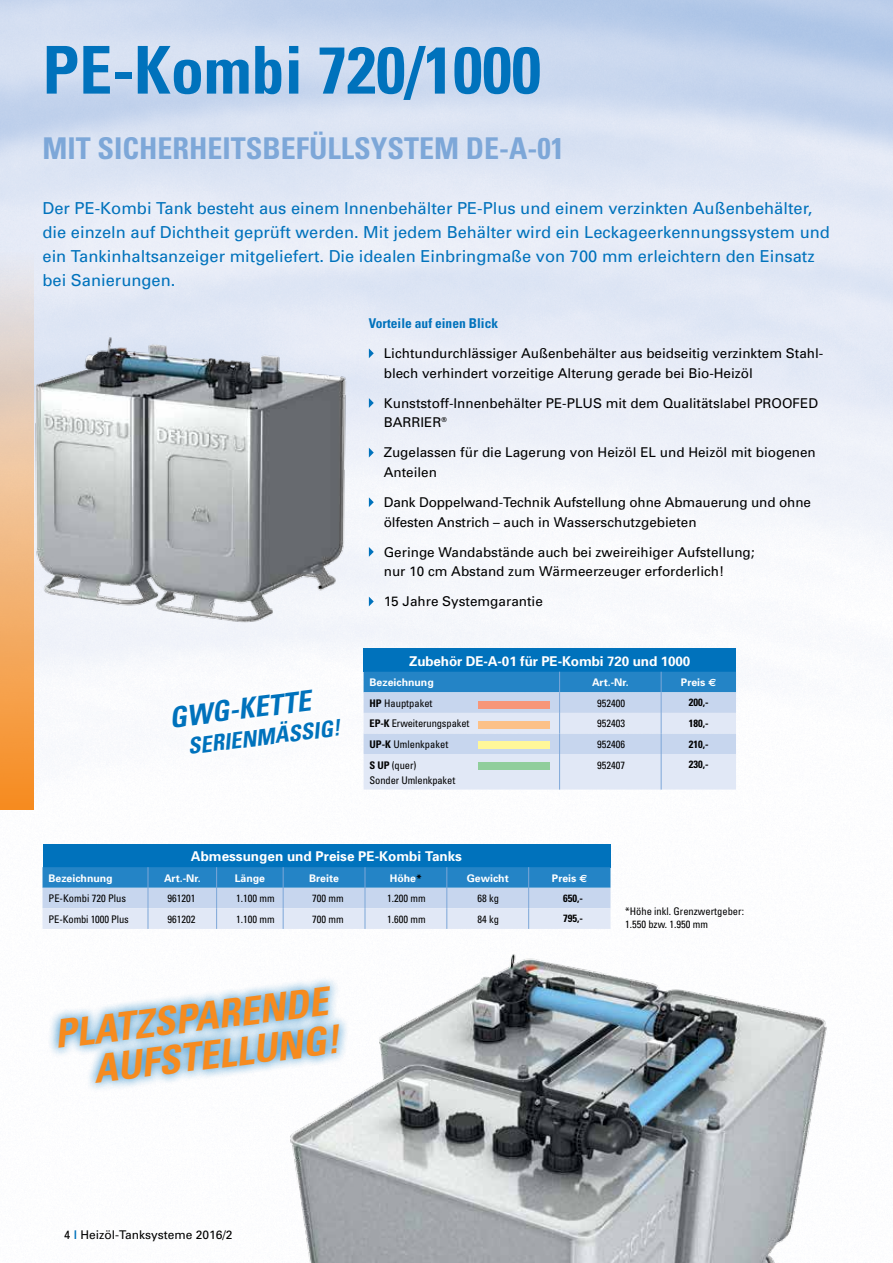
<style>
.page{position:relative;width:893px;height:1263px;background:#fff}
.page>*{position:absolute;margin:0;border:0;box-sizing:border-box;transform-origin:0 0}
.t1{font:700 condensed 66px "Univers";color:#0072bc}
.t2{font:italic 700 condensed 39px/39px "Univers";color:#f68b1f;text-align:right}
.t3{font:700 condensed 30px "Univers";color:#7da7d8}
.t4{font:italic 700 condensed 28.35px "Univers";color:#0072bc}
.t5{font:italic 700 condensed 22.5px "Univers";color:#0072bc}
.t6{font:16.5px/24px "Univers";color:#0072bc}
.t7{font:13.5px/19.5px "Univers";color:#000}
.t8{font:700 13.5px "Univers";color:#fff}
.t9{font:700 condensed 13.5px "Univers";color:#0072bc}
.t10{font:12px "Univers";color:#000}
.t11{font:condensed 10.5px/15px "Univers";color:#000}
.t12{font:700 10.5px "Univers";color:#fff}
.t13{font:700 condensed 10.5px "Univers";color:#000}
.s1{font-weight:700}
.s2{color:#000}
.s3{font-weight:900;color:#0072bc}
</style>
<div class="page">
<img style="left:0;top:0;width:893px;height:929px">
<div style="left:364px;top:649px;width:372px;height:23px;background:#0072bc"></div>
<div style="left:0;top:252px;width:34px;height:557px;background:linear-gradient(to bottom,#e1e7f3,#fb8e20)"></div>
<svg style="left:369px;top:348px;width:5px;height:10px"></svg>
<svg style="left:369px;top:398px;width:5px;height:10px"></svg>
<svg style="left:369px;top:448px;width:5px;height:9px"></svg>
<svg style="left:369px;top:497px;width:5px;height:10px"></svg>
<svg style="left:369px;top:547px;width:5px;height:10px"></svg>
<svg style="left:369px;top:597px;width:5px;height:9px"></svg>
<img style="left:29px;top:333px;width:321px;height:292px">
<svg style="left:158px;top:674px;width:197px;height:94px"></svg>
<svg style="left:49px;top:990px;width:185px;height:100px"></svg>
<img style="left:234px;top:954px;width:593px;height:309px">
<div style="left:43px;top:844px;width:567px;height:23px;background:#0072bc"></div>
<svg style="left:364px;top:672px;width:372px;height:117px;background:#b8cfe5"></svg>
<svg style="left:43px;top:867px;width:567px;height:62px;background:#99c0e3"></svg>
<h1 class="t1" style="left:43px;top:30px;width:500px">PE-Kombi 720/1000</h1>
<h3 class="t3" style="left:43px;top:130px;width:523px">MIT SICHERHEITSBEFÜLLSYSTEM DE-A-01</h3>
<p class="t6" style="left:43px;top:196px;width:789px">Der PE-Kombi Tank besteht aus einem Innenbehälter PE-Plus und einem verzinkten Außenbehälter, die einzeln auf Dichtheit geprüft werden. Mit jedem Behälter wird ein Leckageerkennungssystem und ein Tankinhaltsanzeiger mitgeliefert. Die idealen Einbringmaße von 700 mm erleichtern den Einsatz bei Sanierungen.</p>
<h3 class="t4" style="left:167px;top:700px;width:144px;rotate:-7deg">GWG-KETTE</h3>
<h3 class="t5" style="left:186px;top:732px;width:155px;rotate:-7deg">SERIENMÄSSIG!</h3>
<p class="t9" style="left:369px;top:315px;width:131px">Vorteile auf einen Blick</p>
<p class="t7" style="left:384px;top:343px;width:441px">Lichtundurchlässiger Außenbehälter aus beidseitig verzinktem Stahl&shy;blech verhindert vorzeitige Alterung gerade bei Bio-Heizöl</p>
<p class="t7" style="left:384px;top:393px;width:436px">Kunststoff-Innenbehälter PE-PLUS mit dem Qualitätslabel PROOFED<br>BARRIER<sup>®</sup></p>
<p class="t7" style="left:384px;top:443px;width:434px">Zugelassen für die Lagerung von Heizöl EL und Heizöl mit biogenen<br>Anteilen</p>
<p class="t7" style="left:384px;top:492px;width:429px">Dank Doppelwand-Technik Aufstellung ohne Abmauerung und ohne ölfesten Anstrich – auch in Wasserschutzgebieten</p>
<p class="t7" style="left:384px;top:542px;width:372px">Geringe Wandabstände auch bei zweireihiger Aufstellung; nur 10 cm Abstand zum Wärmeerzeuger erforderlich!</p>
<p class="t7" style="left:384px;top:592px;width:161px">15 Jahre Systemgarantie</p>
<p class="t8" style="left:409px;top:652px;width:283px">Zubehör DE-A-01 für PE-Kombi 720 und 1000</p>
<p class="t12" style="left:370px;top:676px;width:66px">Bezeichnung</p>
<p class="t12" style="left:592px;top:676px;width:38px">Art.-Nr.</p>
<p class="t12" style="left:681px;top:676px;width:26px">Preis</p>
<p class="t11" style="left:370px;top:695px;width:65px"><span class="s1">HP</span> Hauptpaket</p>
<p class="t11" style="left:597px;top:695px;width:29px">952400</p>
<p class="t13" style="left:689px;top:696px;width:21px">200,-</p>
<p class="t11" style="left:370px;top:716px;width:101px"><span class="s1">EP-K</span> Erweiterungspaket</p>
<p class="t11" style="left:597px;top:716px;width:29px">952403</p>
<p class="t13" style="left:689px;top:717px;width:21px">180,-</p>
<p class="t11" style="left:370px;top:736px;width:80px"><span class="s1">UP-K</span> Umlenkpaket</p>
<p class="t11" style="left:597px;top:736px;width:29px">952406</p>
<p class="t13" style="left:689px;top:737px;width:21px">210,-</p>
<p class="t11" style="left:370px;top:757px;width:87px"><span class="s1">S UP</span> (quer)<br>Sonder Umlenkpaket</p>
<p class="t11" style="left:597px;top:757px;width:29px">952407</p>
<p class="t13" style="left:689px;top:758px;width:21px">230,-</p>
<p class="t8" style="left:191px;top:848px;width:273px">Abmessungen und Preise PE-Kombi Tanks</p>
<p class="t12" style="left:49px;top:871px;width:66px">Bezeichnung</p>
<p class="t12" style="left:164px;top:871px;width:38px">Art.-Nr.</p>
<p class="t12" style="left:235px;top:871px;width:32px">Länge</p>
<p class="t12" style="left:309px;top:871px;width:31px">Breite</p>
<p class="t12" style="left:390px;top:871px;width:34px">Höhe<span class="s2">*</span></p>
<p class="t12" style="left:467px;top:871px;width:44px">Gewicht</p>
<p class="t12" style="left:552px;top:871px;width:26px">Preis</p>
<p class="t11" style="left:49px;top:891px;width:79px">PE-Kombi 720 Plus</p>
<p class="t11" style="left:167px;top:891px;width:29px">961201</p>
<p class="t11" style="left:236px;top:891px;width:40px">1.100 mm</p>
<p class="t11" style="left:312px;top:891px;width:33px">700 mm</p>
<p class="t11" style="left:387px;top:891px;width:40px">1.200 mm</p>
<p class="t11" style="left:477px;top:891px;width:23px">68 kg</p>
<p class="t13" style="left:563px;top:892px;width:21px">650,-</p>
<p class="t11" style="left:49px;top:911px;width:82px">PE-Kombi 1000 Plus</p>
<p class="t11" style="left:167px;top:911px;width:29px">961202</p>
<p class="t11" style="left:236px;top:911px;width:40px">1.100 mm</p>
<p class="t11" style="left:312px;top:911px;width:33px">700 mm</p>
<p class="t11" style="left:387px;top:911px;width:40px">1.600 mm</p>
<p class="t11" style="left:477px;top:911px;width:23px">84 kg</p>
<p class="t13" style="left:563px;top:912px;width:21px">795,-</p>
<h2 class="t2" style="left:52px;top:1015px;width:283px;rotate:-7deg">PLATZSPARENDE<br>AUFSTELLUNG!</h2>
<p class="t11" style="left:625px;top:904px;width:120px;line-height:13.5px">*Höhe inkl. Grenzwertgeber:<br>1.550 bzw. 1.950 mm</p>
<p class="t10" style="left:64px;top:1227px;width:170px">4 <span class="s3">|</span> Heizöl-Tanksysteme 2016/2</p>
</div>
